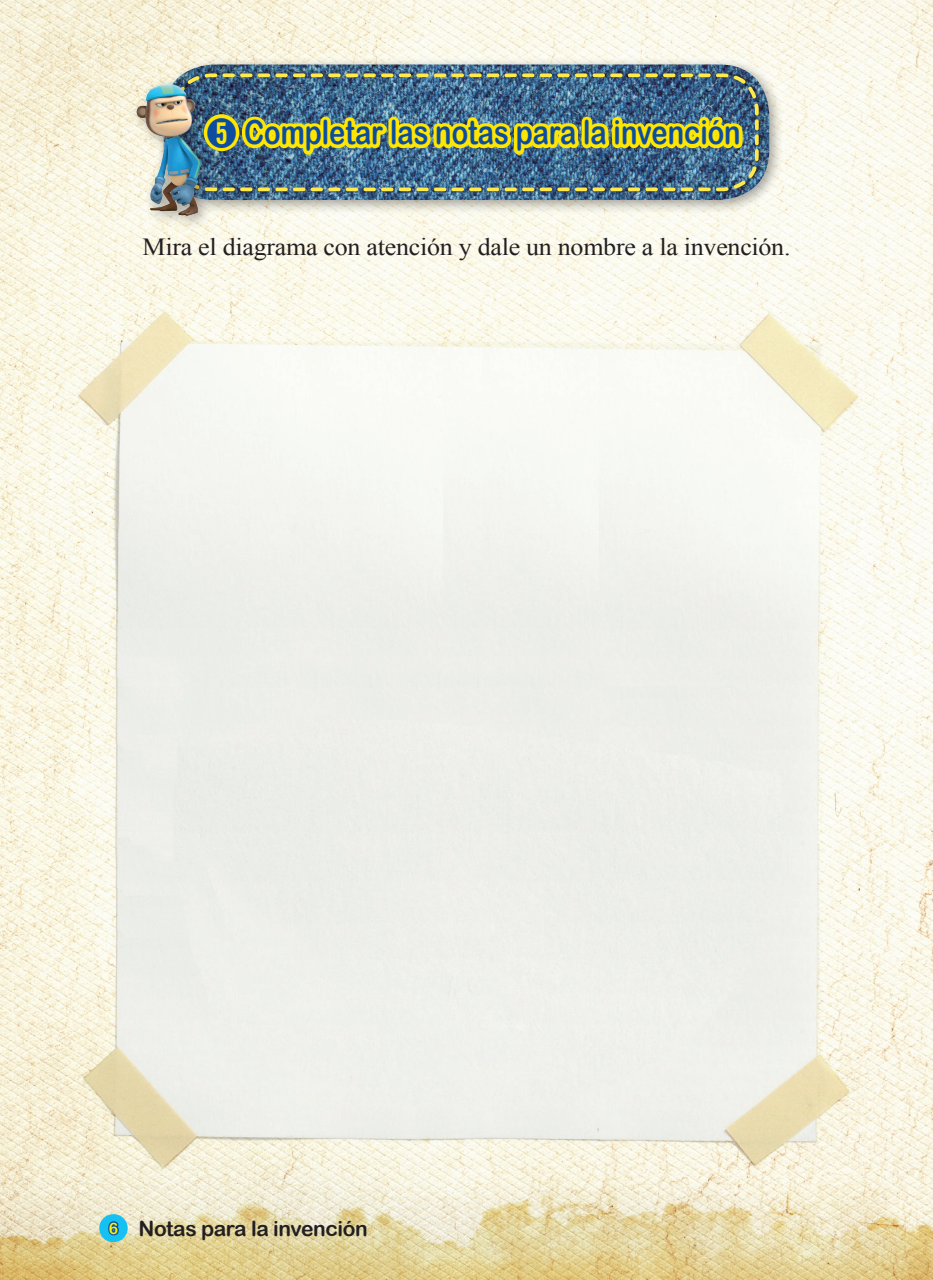
<style>
.page{position:relative;width:933px;height:1280px;background:#fff}
.page>*{position:absolute;margin:0;border:0;box-sizing:border-box;transform-origin:0 0}
.t1{font:33.25px "Arial Rounded MT Bold";color:#0d4da1;scale:.82 1}
.t2{font:24.5px "Times New Roman";letter-spacing:-.01em;color:#231f20;scale:1.06 1}
.t3{font:21px "Arial Rounded MT Bold";letter-spacing:-.02em;color:#231f20}
.s1{font-family:"YDVYGO Std 35"}
.s2{font-size:15.75px;color:#fbef09}
</style>
<div class="page">
<img style="left:0;top:0;width:933px;height:1280px">
<div style="left:99px;top:1214px;width:29px;height:28px;background:#15c0f2;border-radius:50%"></div>
<svg style="left:108px;top:1221px;width:11px;height:15px"></svg>
<div style="left:157px;top:58px;width:626px;height:156px;background:#231f20;opacity:.4"></div>
<img style="left:164px;top:64px;width:605px;height:136px">
<img style="left:173px;top:72px;width:587px;height:39px">
<div style="left:131px;top:78px;width:83px;height:152px;background:#231f20;opacity:.4"></div>
<img style="left:129px;top:81px;width:92px;height:138px">
<img style="left:174px;top:111px;width:586px;height:82px">
<img style="left:50px;top:267px;width:833px;height:941px">
<img style="left:80px;top:312px;width:776px;height:855px">
<h1 class="t1" style="left:207px;top:113px;width:652px"><span class="s1">➎</span> Completar las notas para la invención</h1>
<p class="t2" style="left:143px;top:230px;width:613px">Mira el diagrama con atención y dale un nombre a la invención.</p>
<p class="t3" style="left:109px;top:1216px;width:260px"><span class="s2">6</span> Notas para la invención</p>
</div>
